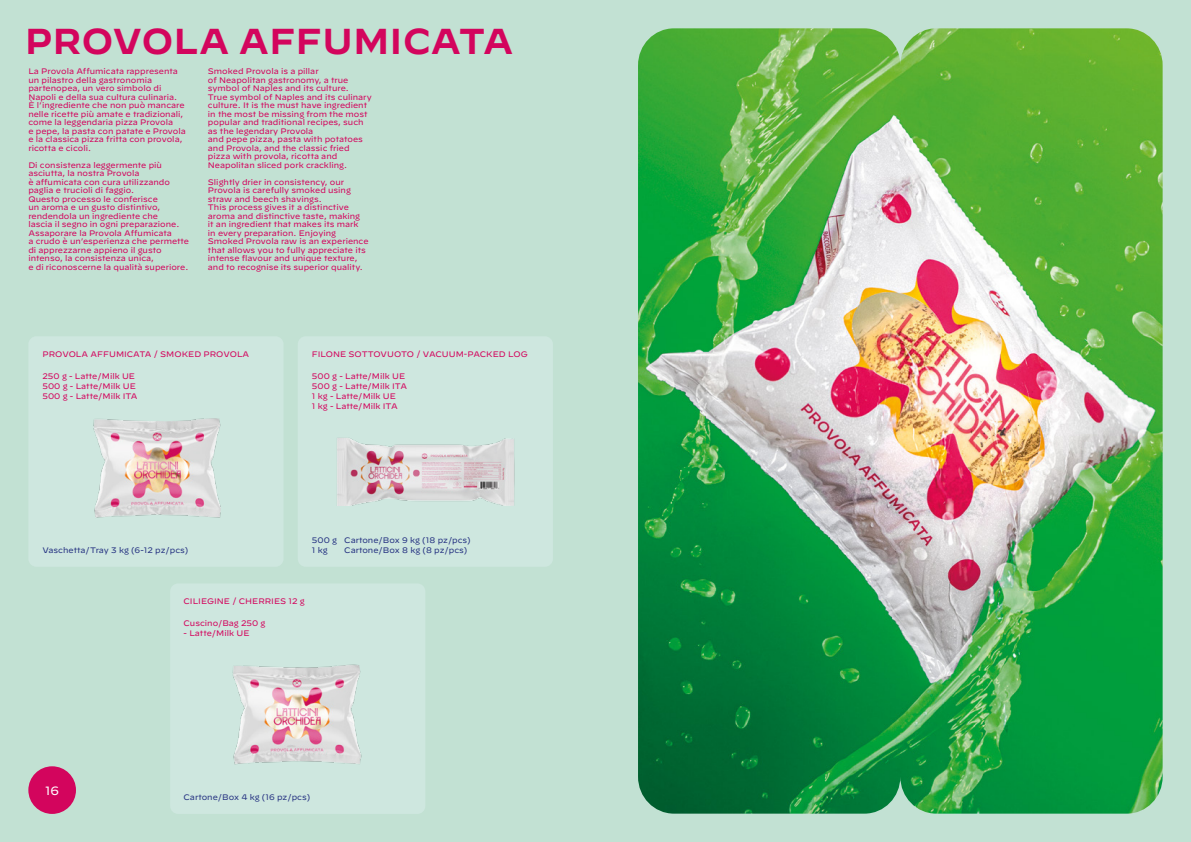
<style>
.page{position:relative;width:1191px;height:842px;background:#c2e1d3}
.page>*{position:absolute;margin:0;border:0;box-sizing:border-box;transform-origin:0 0}
.t1{font:600 36px "Decimal";color:#d3055d}
.t2{font:12px "Decimal";color:#fff}
.t3{font:8px/8.5px "Decimal";color:#d3055d}
.t4{font:8px/10px "Decimal";color:#283583}
</style>
<div class="page">
<div style="left:28px;top:766px;width:48px;height:48px;background:#d3055d;border-radius:50%"></div>
<div style="left:28px;top:336px;width:255px;height:231px;background:#cee7df;border-radius:8px"></div>
<img style="left:93px;top:418px;width:128px;height:100px">
<div style="left:170px;top:583px;width:255px;height:231px;background:#cee7df;border-radius:8px"></div>
<img style="left:232px;top:665px;width:130px;height:99px">
<div style="left:298px;top:336px;width:255px;height:231px;background:#cee7df;border-radius:8px"></div>
<img style="left:337px;top:438px;width:178px;height:67px">
<img style="left:638px;top:28px;width:524px;height:786px">
<h1 class="t1" style="left:25px;top:7px;width:490px">PROVOLA AFFUMICATA</h1>
<p class="t3" style="left:28px;top:67px;width:159px">La Provola Affumicata rappresenta un pilastro della gastronomia partenopea, un vero simbolo di Napoli e della sua cultura culinaria.<br>È l’ingrediente che non può mancare nelle ricette più amate e tradizionali, come la leggendaria pizza Provola<br>e pepe, la pasta con patate e Provola e la classica pizza fritta con provola, ricotta e cicoli.</p>
<p class="t3" style="left:28px;top:161px;width:162px">Di consistenza leggermente più asciutta, la nostra Provola<br>è affumicata con cura utilizzando paglia e trucioli di faggio.<br>Questo processo le conferisce<br>un aroma e un gusto distintivo, rendendola un ingrediente che<br>lascia il segno in ogni preparazione.<br>Assaporare la Provola Affumicata<br>a crudo è un’esperienza che permette di apprezzarne appieno il gusto intenso, la consistenza unica,<br>e di riconoscerne la qualità superiore.</p>
<p class="t3" style="left:208px;top:67px;width:165px">Smoked Provola is a pillar<br>of Neapolitan gastronomy, a true symbol of Naples and its culture.<br>True symbol of Naples and its culinary culture. It is the must have ingredient in the most be missing from the most popular and traditional recipes, such as the legendary Provola<br>and pepe pizza, pasta with potatoes and Provola, and the classic fried pizza with provola, ricotta and Neapolitan sliced pork crackling.</p>
<p class="t3" style="left:208px;top:178px;width:162px">Slightly drier in consistency, our Provola is carefully smoked using straw and beech shavings.<br>This process gives it a distinctive aroma and distinctive taste, making<br>it an ingredient that makes its mark<br>in every preparation. Enjoying Smoked Provola raw is an experience that allows you to fully appreciate its intense flavour and unique texture, and to recognise its superior quality.</p>
<p class="t3" style="left:43px;top:350px;width:208px">PROVOLA AFFUMICATA / SMOKED PROVOLA</p>
<p class="t3" style="left:43px;top:371px;width:97px;line-height:10px">250 g - Latte/Milk UE<br>500 g - Latte/Milk UE<br>500 g - Latte/Milk ITA</p>
<p class="t4" style="left:43px;top:545px;width:147px">Vaschetta/Tray 3 kg (6-12 pz/pcs)</p>
<p class="t3" style="left:312px;top:350px;width:217px">FILONE SOTTOVUOTO / VACUUM-PACKED LOG</p>
<p class="t3" style="left:312px;top:371px;width:97px;line-height:10px">500 g - Latte/Milk UE<br>500 g - Latte/Milk ITA<br>1 kg - Latte/Milk UE<br>1 kg - Latte/Milk ITA</p>
<p class="t4" style="left:312px;top:535px;width:27px">500 g<br>1 kg</p>
<p class="t4" style="left:344px;top:535px;width:128px">Cartone/Box 9 kg (18 pz/pcs)<br>Cartone/Box 8 kg (8 pz/pcs)</p>
<p class="t3" style="left:184px;top:597px;width:123px">CILIEGINE / CHERRIES 12 g</p>
<h2 class="t2" style="left:45px;top:784px;width:15px">16</h2>
<p class="t3" style="left:184px;top:619px;width:83px">Cuscino/Bag 250 g</p>
<p class="t3" style="left:184px;top:629px;width:67px">- Latte/Milk UE</p>
<p class="t4" style="left:184px;top:792px;width:128px">Cartone/Box 4 kg (16 pz/pcs)</p>
</div>
